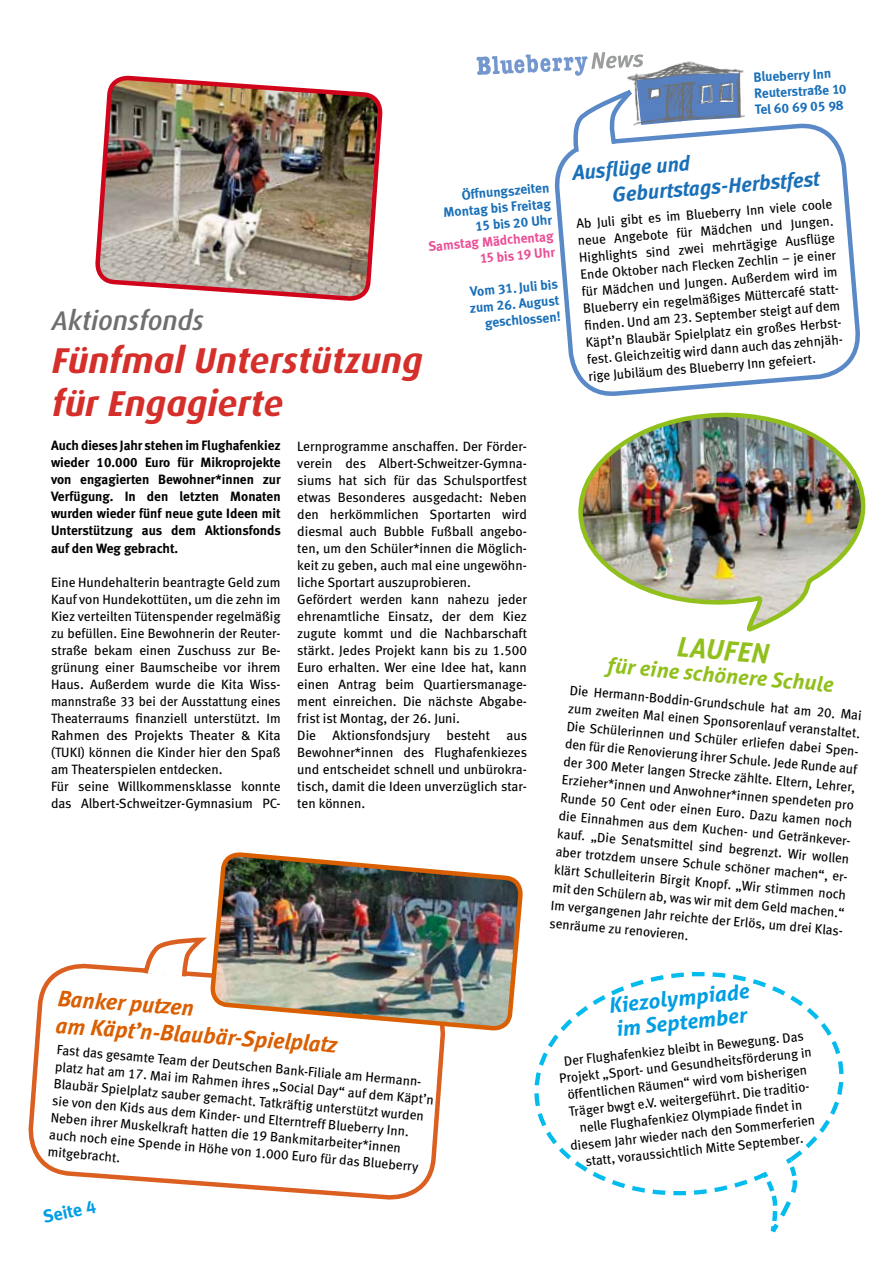
<style>
.page{position:relative;width:893px;height:1263px;background:#fff}
.page>*{position:absolute;margin:0;border:0;box-sizing:border-box;transform-origin:0 0}
.t1{font:italic 700 36px/43.2px "Dax";color:#d52f2b}
.t2{font:italic 500 27px "Dax";color:#6f6f6e}
.t3{font:italic 700 27px "Aller";color:#91c01d}
.t4{font:italic 22.5px/27px "Meta Bold LF";color:#da5f02}
.t5{font:italic 21px/24.3px "Meta Bold LF";color:#1a70b8}
.t6{font:italic 700 21px/24px "Aller";color:#009ee3}
.t7{font:italic 700 21px "Aller";color:#91c01d}
.t8{font:18px "Meta Bold LF";color:#009ee3}
.t9{font:13.5px/17px "Meta Book LF";color:#000}
.t10{font:13.5px/17px "Meta Bold LF";color:#000;text-align:justify}
.t11{font:13.5px/16.2px "Meta Bold LF";color:#1a70b8;text-align:right}
.t12{font:13.5px/16.2px "Meta Bold LF";color:#ea5097;text-align:right}
</style>
<div class="page">
<img style="left:95px;top:75px;width:288px;height:226px">
<svg style="left:554px;top:123px;width:306px;height:273px"></svg>
<img style="left:740px;top:70px;width:24px;height:67px">
<svg style="left:28px;top:937px;width:413px;height:263px"></svg>
<svg style="left:141px;top:940px;width:64px;height:41px"></svg>
<svg style="left:476px;top:52px;width:264px;height:104px"></svg>
<img style="left:578px;top:412px;width:288px;height:220px">
<svg style="left:534px;top:971px;width:310px;height:225px"></svg>
<svg style="left:710px;top:1073px;width:134px;height:160px"></svg>
<img style="left:208px;top:852px;width:315px;height:238px">
<p class="t11" style="left:753px;top:69px;width:94px;text-align:left;rotate:-3deg">Blueberry Inn<br>Reuterstraße 10<br>Tel 60 69 05 98</p>
<p class="t11" style="left:441px;top:188px;width:109px;rotate:-5deg">Öffnungszeiten<br>Montag bis Freitag<br>15 bis 20 Uhr</p>
<p class="t12" style="left:428px;top:238px;width:127px;rotate:-5deg">Samstag Mädchentag<br>15 bis 19 Uhr</p>
<p class="t11" style="left:468px;top:284px;width:91px;rotate:-5deg">Vom 31. Juli bis zum 26. August geschlossen!</p>
<h2 class="t2" style="left:52px;top:305px;width:153px">Aktionsfonds</h2>
<h1 class="t1" style="left:52px;top:339px;width:372px">Fünfmal Unterstützung für Engagierte</h1>
<h3 class="t5" style="left:610px;top:157px;width:209px;text-indent:-38px;rotate:-4deg">Ausfl üge und<br>Geburtstags-Herbstfest</h3>
<p class="t9" style="left:574px;top:216px;width:261px;rotate:-5deg">Ab Juli gibt es im Blueberry Inn viele coole neue Angebote für Mädchen und Jungen.<br>Highlights sind zwei mehrtägige Ausfl üge Ende Oktober nach Flecken Zechlin – je einer für Mädchen und Jungen. Außerdem wird im Blueberry ein regelmäßiges Müttercafé statt&shy;fi nden. Und am 23. September steigt auf dem Käpt’n Blaubär Spielplatz ein großes Herbst&shy;fest. Gleichzeitig wird dann auch das zehnjäh&shy;rige Jubiläum des Blueberry Inn gefeiert.</p>
<p class="t10" style="left:51px;top:437px;width:231px">Auch dieses Jahr stehen im Flughafenkiez wieder 10.000 Euro für Mikroprojekte von engagierten Bewohner*innen zur Verfügung. In den letzten Monaten wurden wieder fünf neue gute Ideen mit Unterstützung aus dem Aktionsfonds auf den Weg gebracht.</p>
<p class="t9" style="left:51px;top:573px;width:231px">Eine Hundehalterin beantragte Geld zum Kauf von Hundekottüten, um die zehn im Kiez verteilten Tütenspender regelmäßig zu befüllen. Eine Bewohnerin der Reuter&shy;straße bekam einen Zuschuss zur Be&shy;grünung einer Baumscheibe vor ihrem Haus. Außerdem wurde die Kita Wiss&shy;mannstraße 33 bei der Ausstattung eines Theaterraums finanziell unterstützt. Im Rahmen des Projekts Theater &amp; Kita (TUKI) können die Kinder hier den Spaß am Theaterspielen entdecken.<br>Für seine Willkommensklasse konnte das Albert-Schweitzer-Gymnasium PC-</p>
<p class="t9" style="left:297px;top:437px;width:231px">Lernprogramme anschaffen. Der Förder&shy;verein des Albert-Schweitzer-Gymna&shy;siums hat sich für das Schulsportfest etwas Besonderes ausgedacht: Neben den herkömmlichen Sportarten wird diesmal auch Bubble Fußball angebo&shy;ten, um den Schüler*innen die Möglich&shy;keit zu geben, auch mal eine ungewöhn&shy;liche Sportart auszuprobieren.<br>Gefördert werden kann nahezu jeder ehrenamtliche Einsatz, der dem Kiez zugute kommt und die Nachbarschaft stärkt. Jedes Projekt kann bis zu 1.500<br>Euro erhalten. Wer eine Idee hat, kann einen Antrag beim Quartiersmanage&shy;ment einreichen. Die nächste Abgabe&shy;frist ist Montag, der 26. Juni.<br>Die Aktionsfondsjury besteht aus Bewohner*innen des Flughafenkiezes und entscheidet schnell und unbürokra&shy;tisch, damit die Ideen unverzüglich star&shy;ten können.</p>
<h3 class="t4" style="left:59px;top:984px;width:283px;rotate:4deg">Banker putzen<br>am Käpt’n-Blaubär-Spielplatz</h3>
<p class="t9" style="left:58px;top:1041px;width:381px;rotate:5deg">Fast das gesamte Team der Deutschen Bank-Filiale am Hermann&shy;platz hat am 17. Mai im Rahmen ihres „Social Day“ auf dem Käpt’n Blaubär Spielplatz sauber gemacht. Tatkräftig unterstützt wurden sie von den Kids aus dem Kinder- und Elterntreff Blueberry Inn.<br>Neben ihrer Muskelkraft hatten die 19 Bankmitarbeiter*innen auch noch eine Spende in Höhe von 1.000 Euro für das Blueberry mitgebracht.</p>
<h3 class="t8" style="left:41px;top:1206px;width:55px;rotate:-12deg">Seite 4</h3>
<h2 class="t3" style="left:677px;top:629px;width:94px;rotate:5deg">Laufen</h2>
<h3 class="t7" style="left:608px;top:652px;width:229px;rotate:5deg">für eine schönere Schule</h3>
<p class="t9" style="left:571px;top:681px;width:297px;line-height:18px;rotate:5deg">Die Hermann-Boddin-Grundschule hat am 20. Mai zum zweiten Mal einen Sponsorenlauf veranstaltet.<br>Die Schülerinnen und Schüler erliefen dabei Spen&shy;den für die Renovierung ihrer Schule. Jede Runde auf der 300 Meter langen Strecke zählte. Eltern, Lehrer, Erzieher*innen und Anwohner*innen spendeten pro Runde 50 Cent oder einen Euro. Dazu kamen noch die Einnahmen aus dem Kuchen- und Getränkever&shy;kauf. „Die Senatsmittel sind begrenzt. Wir wollen aber trotzdem unsere Schule schöner machen“, er&shy;klärt Schulleiterin Birgit Knopf. „Wir stimmen noch mit den Schülern ab, was wir mit dem Geld machen.“ Im vergangenen Jahr reichte der Erlös, um drei Klas&shy;senräume zu renovieren.</p>
<h3 class="t6" style="left:607px;top:993px;width:143px;rotate:-6deg">Kiezolympiade im September</h3>
<p class="t9" style="left:557px;top:1053px;width:255px;text-align:center;rotate:-6deg">Der Flughafenkiez bleibt in Bewegung. Das Projekt „Sport- und Gesundheitsförderung in öffentlichen Räumen“ wird vom bisherigen Träger bwgt e.V. weitergeführt. Die traditio&shy;nelle Flughafenkiez Olympiade fi ndet in diesem Jahr wieder nach den Sommerferien statt, voraussichtlich Mitte September.</p>
</div>
